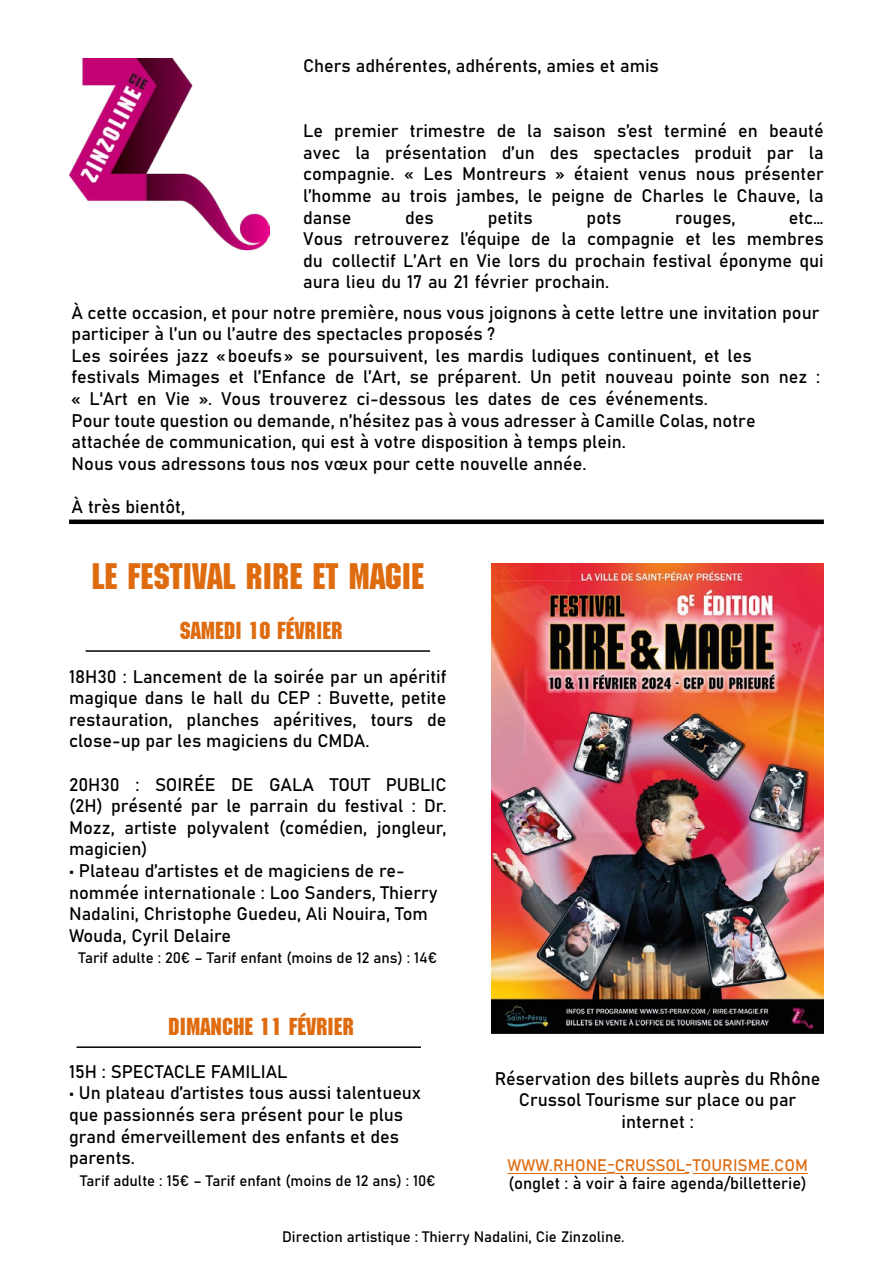
<style>
.page{position:relative;width:893px;height:1263px;background:#fff}
.page>*{position:absolute;margin:0;border:0;box-sizing:border-box;transform-origin:0 0}
.t1{font:36px "Machine Std";color:#df6b0f}
.t2{font:24px "Machine Std";color:#df6b0f}
.t3{font:18px/21.6px "Bahnschrift";color:#000;text-align:justify}
.t4{font:16.5px "Bahnschrift";color:#000}
.t5{font:16.5px "Bahnschrift";color:#df6b0f}
.t6{font:15px "Bahnschrift";color:#000}
</style>
<div class="page">
<img style="left:69px;top:58px;width:201px;height:193px">
<img style="left:491px;top:563px;width:333px;height:470px">
<hr style="left:86px;top:650px;width:344px;height:2px;background:#000">
<hr style="left:693px;top:1173px;width:115px;height:1px;background:#df6b0f">
<hr style="left:615px;top:1173px;width:70px;height:1px;background:#df6b0f">
<svg style="left:607px;top:1171px;width:8px;height:2px"></svg>
<hr style="left:507px;top:1173px;width:100px;height:1px;background:#df6b0f">
<hr style="left:77px;top:1046px;width:344px;height:2px;background:#000">
<div style="left:69px;top:519px;width:755px;height:5px;background:#000"></div>
<p class="t3" style="left:303px;top:54px;width:357px">Chers adhérentes, adhérents, amies et amis</p>
<p class="t3" style="left:303px;top:119px;width:522px">Le premier trimestre de la saison s’est terminé en beauté avec la présentation d’un des spectacles produit par la compagnie. « Les Montreurs » étaient venus nous présenter l’homme au trois jambes, le peigne de Charles le Chauve, la danse</p>
<p class="t3" style="left:405px;top:205px;width:30px">des</p>
<p class="t3" style="left:488px;top:205px;width:47px">petits</p>
<p class="t3" style="left:586px;top:205px;width:36px">pots</p>
<p class="t3" style="left:675px;top:205px;width:62px">rouges,</p>
<p class="t3" style="left:303px;top:205px;width:522px;text-indent:486px">etc… Vous retrouverez l’équipe de la compagnie et les membres du collectif L’Art en Vie lors du prochain festival éponyme qui aura lieu du 17 au 21 février prochain.</p>
<p class="t3" style="left:72px;top:300px;width:750px;text-align:left">À cette occasion, et pour notre première, nous vous joignons à cette lettre une invitation pour participer à l’un ou l’autre des spectacles proposés ?<br>Les soirées jazz « boeufs » se poursuivent, les mardis ludiques continuent, et les festivals Mimages et l’Enfance de l’Art, se préparent. Un petit nouveau pointe son nez : « L'Art en Vie ». Vous trouverez ci-dessous les dates de ces événements.<br>Pour toute question ou demande, n’hésitez pas à vous adresser à Camille Colas, notre attachée de communication, qui est à votre disposition à temps plein.<br>Nous vous adressons tous nos vœux pour cette nouvelle année.</p>
<p class="t3" style="left:72px;top:495px;width:115px">À très bientôt,</p>
<h1 class="t1" style="left:91px;top:555px;width:334px">LE FESTIVAL RIRE ET MAGIE</h1>
<h2 class="t2" style="left:180px;top:617px;width:164px">SAMEDI 10 FÉVRIER</h2>
<p class="t3" style="left:69px;top:664px;width:379px">18H30 : Lancement de la soirée par un apéritif magique dans le hall du CEP : Buvette, petite restauration, planches apéritives, tours de close-up par les magiciens du CMDA.</p>
<p class="t3" style="left:69px;top:772px;width:379px">20H30 : SOIRÉE DE GALA TOUT PUBLIC (2H) présenté par le parrain du festival : Dr.<br>Mozz, artiste polyvalent (comédien, jongleur, magicien)</p>
<p class="t3" style="left:69px;top:858px;width:370px;text-align:left">• Plateau d’artistes et de magiciens de re&shy;nommée internationale : Loo Sanders, Thierry Nadalini, Christophe Guedeu, Ali Nouira, Tom Wouda, Cyril Delaire</p>
<p class="t6" style="left:78px;top:947px;width:360px">Tarif adulte : 20€ – Tarif enfant (moins de 12 ans) : 14€</p>
<h2 class="t2" style="left:168px;top:1012px;width:187px">DIMANCHE 11 FÉVRIER</h2>
<p class="t3" style="left:69px;top:1059px;width:220px">15H : SPECTACLE FAMILIAL</p>
<p class="t3" style="left:69px;top:1081px;width:354px;text-align:left">• Un plateau d’artistes tous aussi talentueux que passionnés sera présent pour le plus grand émerveillement des enfants et des parents.</p>
<p class="t6" style="left:80px;top:1169px;width:357px">Tarif adulte : 15€ – Tarif enfant (moins de 12 ans) : 10€</p>
<p class="t3" style="left:495px;top:1066px;width:327px;text-align:center">Réservation des billets auprès du Rhône<br>Crussol Tourisme sur place ou par internet :</p>
<p class="t5" style="left:507px;top:1152px;width:302px">WWW.RHONE-CRUSSOL-TOURISME.COM</p>
<p class="t4" style="left:508px;top:1171px;width:300px">(onglet : à voir à faire agenda/billetterie)</p>
<p class="t6" style="left:282px;top:1226px;width:344px">Direction artistique : Thierry Nadalini, Cie Zinzoline.</p>
</div>
